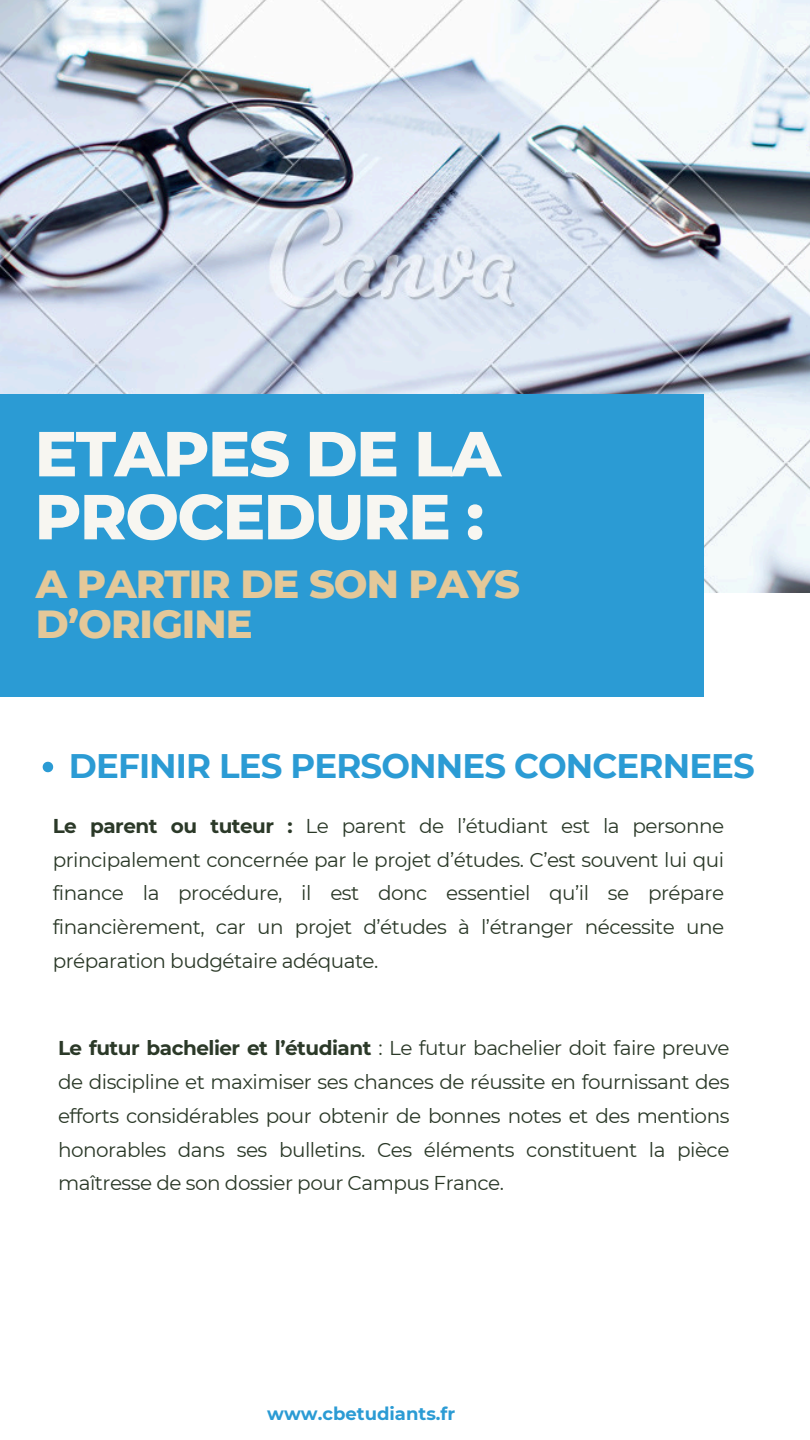
<style>
.page{position:relative;width:810px;height:1440px;background:#fff}
.page>*{position:absolute;margin:0;border:0;box-sizing:border-box;transform-origin:0 0}
.t1{font:800 63.5px/63px "Montserrat";letter-spacing:-.025em;color:#f7f6f1}
.t2{font:800 40px/39.8px "Montserrat";letter-spacing:-.025em;color:#e4c899}
.t3{font:700 34px "Montserrat";letter-spacing:-.025em;color:#2b9bd4}
.t4{font:20px/33.8px "Montserrat";letter-spacing:-.025em;color:#2b3928;text-align:justify}
.t5{font:700 18px "Montserrat";color:#2b9bd4}
.s1{font-weight:700}
</style>
<div class="page">
<img style="left:0;top:0;width:810px;height:592px">
<div style="left:0;top:394px;width:703px;height:303px;background:#2b9bd4"></div>
<svg style="left:43px;top:762px;width:10px;height:10px"></svg>
<p class="t1" style="left:35px;top:422px;width:468px">ETAPES DE LA<br>PROCEDURE :</p>
<h1 class="t2" style="left:36px;top:564px;width:486px">A PARTIR DE SON PAYS<br>D’ORIGINE</h1>
<h2 class="t3" style="left:69px;top:745px;width:688px">DEFINIR LES PERSONNES CONCERNEES</h2>
<p class="t4" style="left:53px;top:809px;width:673px"><span class="s1">Le parent ou tuteur :</span> Le parent de l’étudiant est la personne principalement concernée par le projet d’études. C’est souvent lui qui finance la procédure, il est donc essentiel qu’il se prépare financièrement, car un projet d’études à l’étranger nécessite une préparation budgétaire adéquate.</p>
<p class="t4" style="left:58px;top:1031px;width:673px"><span class="s1">Le futur bachelier et l’étudiant</span> : Le futur bachelier doit faire preuve de discipline et maximiser ses chances de réussite en fournissant des efforts considérables pour obtenir de bonnes notes et des mentions honorables dans ses bulletins. Ces éléments constituent la pièce maîtresse de son dossier pour Campus France.</p>
<p class="t5" style="left:267px;top:1403px;width:190px">www.cbetudiants.fr</p>
</div>
